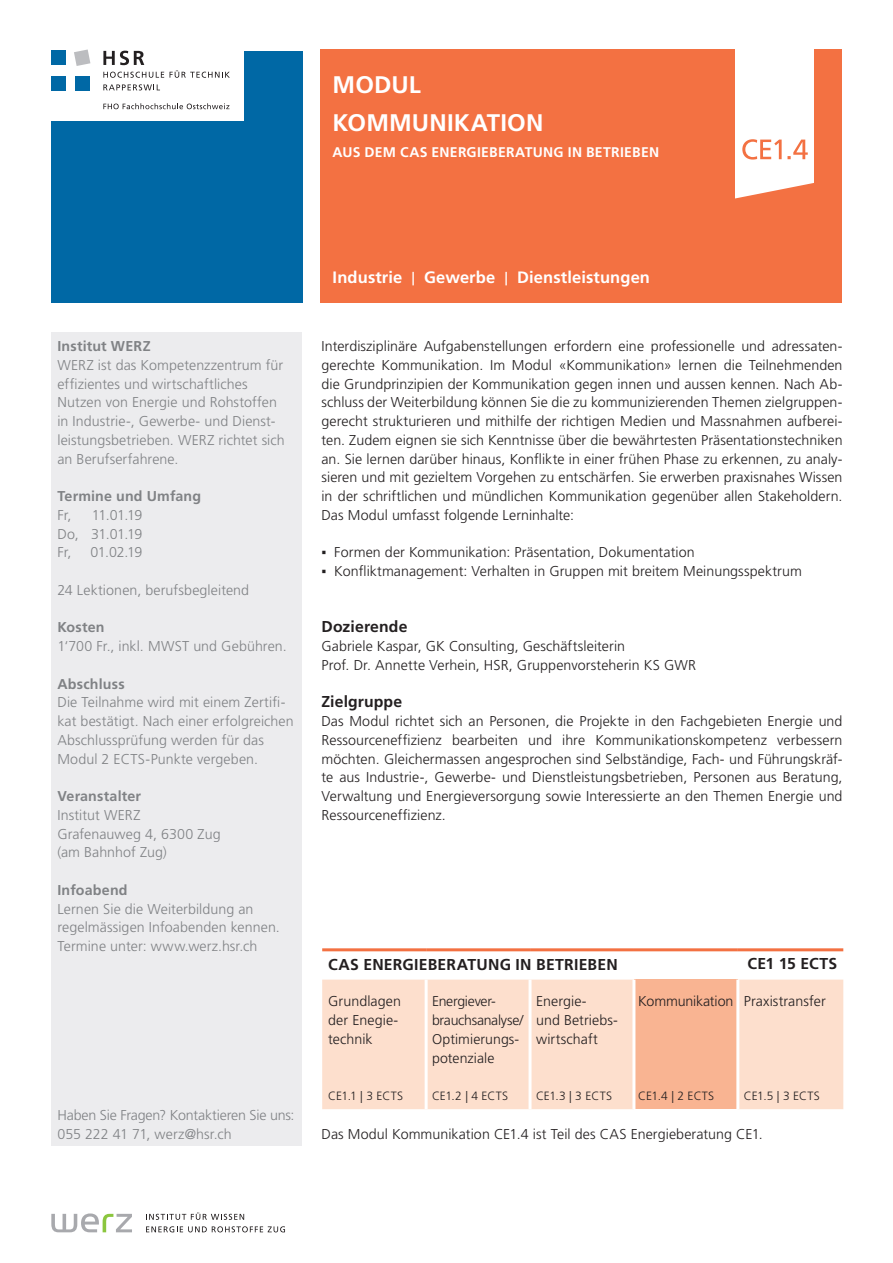
<style>
.page{position:relative;width:893px;height:1263px;background:#fff}
.page>*{position:absolute;margin:0;border:0;box-sizing:border-box;transform-origin:0 0}
.t1{font:700 24px/37.5px "Frutiger LT Pro";letter-spacing:.005em;color:#fff}
.t2{font:700 16.5px "Frutiger LT Pro";letter-spacing:.005em;color:#fff}
.t3{font:700 15.75px "Frutiger";letter-spacing:.015em;color:#231f20}
.t4{font:700 15.75px "Frutiger LT Pro";letter-spacing:.01em;color:#231f20}
.t5{font:300 14.25px/18.8px "Frutiger";letter-spacing:.005em;color:#231f20}
.t6{font:300 14.25px/18.8px "Frutiger";letter-spacing:.005em;color:#808285}
.t7{font:700 14.25px "Frutiger LT Pro";letter-spacing:.01em;color:#808285}
.t8{font:300 14.25px/18.8px "Frutiger";letter-spacing:-.015em;color:#808285}
.t9{font:300 14.25px "Frutiger";letter-spacing:-.015em;color:#231f20}
.t10{font:300 14.1px/18.8px "Frutiger";letter-spacing:-.01em;color:#231f20}
.t11{font:700 13.95px "Frutiger LT Pro";letter-spacing:.02em;color:#fff}
.t12{font:300 12px "Frutiger";letter-spacing:.005em;color:#231f20}
.s1{font-size:13.5px}
.s2{font-family:"Calibri";font-weight:400}
</style>
<div class="page">
<div style="left:321px;top:49px;width:521px;height:254px;background:#f37142"></div>
<div style="left:51px;top:51px;width:251px;height:251px;background:#0068a5"></div>
<div style="left:13px;top:40px;width:230px;height:80px;background:#fff"></div>
<div style="left:51px;top:51px;width:14px;height:14px;background:#0068a5"></div>
<div style="left:51px;top:76px;width:14px;height:14px;background:#0068a5"></div>
<div style="left:75px;top:76px;width:14px;height:14px;background:#0068a5"></div>
<svg style="left:74px;top:50px;width:16px;height:16px"></svg>
<svg style="left:103px;top:103px;width:126px;height:6px"></svg>
<svg style="left:103px;top:51px;width:41px;height:14px"></svg>
<svg style="left:103px;top:72px;width:61px;height:6px"></svg>
<svg style="left:170px;top:70px;width:60px;height:8px"></svg>
<svg style="left:103px;top:84px;width:57px;height:6px"></svg>
<svg style="left:146px;top:1212px;width:98px;height:8px"></svg>
<svg style="left:146px;top:1226px;width:139px;height:6px"></svg>
<svg style="left:51px;top:1213px;width:81px;height:19px"></svg>
<div style="left:51px;top:332px;width:251px;height:814px;background:#ececee"></div>
<div style="left:322px;top:979px;width:521px;height:130px;background:#fddfcd"></div>
<div style="left:634px;top:979px;width:104px;height:130px;background:#f9b492"></div>
<hr style="left:425px;top:979px;width:3px;height:130px;background:#fff">
<hr style="left:529px;top:979px;width:3px;height:130px;background:#fff">
<hr style="left:632px;top:979px;width:3px;height:130px;background:#fff">
<hr style="left:736px;top:979px;width:3px;height:130px;background:#fff">
<hr style="left:322px;top:948px;width:104px;height:3px;background:#f37142">
<hr style="left:426px;top:948px;width:104px;height:3px;background:#f37142">
<hr style="left:530px;top:948px;width:104px;height:3px;background:#f37142">
<hr style="left:634px;top:948px;width:104px;height:3px;background:#f37142">
<hr style="left:738px;top:948px;width:105px;height:3px;background:#f37142">
<svg style="left:735px;top:49px;width:79px;height:150px;background:#fdf2ed"></svg>
<h1 class="t1" style="left:333px;top:66px;width:212px">MODUL<br>KOMMUNIKATION</h1>
<p class="t11" style="left:333px;top:144px;width:328px">AUS DEM CAS ENERGIEBERATUNG IN BETRIEBEN</p>
<p class="t7" style="left:57px;top:338px;width:95px">Institut WERZ</p>
<p class="t6" style="left:57px;top:356px;width:229px">WERZ ist das Kompetenzzentrum für effizientes und wirtschaftliches Nutzen von Energie und Rohstoffen in Industrie-, Gewerbe- und Dienst&shy;leistungsbetrieben. WERZ richtet sich an Berufserfahrene.</p>
<p class="t7" style="left:57px;top:488px;width:145px">Termine und Umfang</p>
<p class="t6" style="left:57px;top:506px;width:16px">Fr,</p>
<p class="t6" style="left:57px;top:506px;width:87px;text-align:justify;text-indent:35px">11.01.19<br>Do, 31.01.19<br>Fr,</p>
<p class="t6" style="left:90px;top:543px;width:54px">01.02.19</p>
<p class="t6" style="left:57px;top:581px;width:193px">24 Lektionen, berufsbegleitend</p>
<p class="t7" style="left:57px;top:619px;width:49px">Kosten</p>
<p class="t6" style="left:57px;top:637px;width:231px">1‘700 Fr., inkl. MWST und Gebühren.</p>
<p class="t7" style="left:57px;top:675px;width:69px">Abschluss</p>
<p class="t6" style="left:57px;top:693px;width:238px">Die Teilnahme wird mit einem Zertifi&shy;kat bestätigt. Nach einer erfolgreichen Abschlussprüfung werden für das Modul 2 ECTS-Punkte vergeben.</p>
<p class="t7" style="left:57px;top:788px;width:85px">Veranstalter</p>
<p class="t6" style="left:57px;top:806px;width:165px">Institut WERZ<br>Grafenauweg 4, 6300 Zug (am Bahnhof Zug)</p>
<p class="t7" style="left:57px;top:882px;width:72px">Infoabend</p>
<p class="t6" style="left:57px;top:900px;width:224px">Lernen Sie die Weiterbildung an regelmässigen Infoabenden kennen.<br>Termine unter: www.werz.hsr.ch</p>
<p class="t8" style="left:57px;top:1106px;width:239px">Haben Sie Fragen? Kontaktieren Sie uns:<br>055 222 41 71, werz@hsr.ch</p>
<p class="t2" style="left:333px;top:268px;width:319px">Industrie <span class="s1">|</span> Gewerbe <span class="s1">|</span> Dienstleistungen</p>
<p class="t5" style="left:321px;top:337px;width:523px;text-align:justify">Interdisziplinäre Aufgabenstellungen erfordern eine professionelle und adressaten&shy;gerechte Kommunikation. Im Modul «Kommunikation» lernen die Teilnehmenden die Grundprinzipien der Kommunikation gegen innen und aussen kennen. Nach Ab&shy;schluss der Weiterbildung können Sie die zu kommunizierenden Themen zielgruppen&shy;gerecht strukturieren und mithilfe der richtigen Medien und Massnahmen aufberei&shy;ten. Zudem eignen sie sich Kenntnisse über die bewährtesten Präsentationstechniken an. Sie lernen darüber hinaus, Konflikte in einer frühen Phase zu erkennen, zu analy&shy;sieren und mit gezieltem Vorgehen zu entschärfen. Sie erwerben praxisnahes Wissen in der schriftlichen und mündlichen Kommunikation gegenüber allen Stakeholdern.<br>Das Modul umfasst folgende Lerninhalte:</p>
<p class="t5" style="left:321px;top:543px;width:375px"><span class="s2">▪</span> Formen der Kommunikation: Präsentation, Dokumentation</p>
<p class="t5" style="left:321px;top:562px;width:482px"><span class="s2">▪</span> Konfliktmanagement: Verhalten in Gruppen mit breitem Meinungsspektrum</p>
<p class="t4" style="left:321px;top:618px;width:88px">Dozierende</p>
<p class="t5" style="left:321px;top:637px;width:376px">Gabriele Kaspar, GK Consulting, Geschäftsleiterin<br>Prof. Dr. Annette Verhein, HSR, Gruppenvorsteherin KS GWR</p>
<p class="t4" style="left:321px;top:693px;width:82px">Zielgruppe</p>
<p class="t5" style="left:321px;top:712px;width:523px;text-align:justify">Das Modul richtet sich an Personen, die Projekte in den Fachgebieten Energie und Ressourceneffizienz bearbeiten und ihre Kommunikationskompetenz verbessern möchten. Gleichermassen angesprochen sind Selbständige, Fach- und Führungskräf&shy;te aus Industrie-, Gewerbe- und Dienstleistungsbetrieben, Personen aus Beratung, Verwaltung und Energieversorgung sowie Interessierte an den Themen Energie und Ressourceneffizienz.</p>
<p class="t3" style="left:328px;top:956px;width:291px">CAS ENERGIEBERATUNG IN BETRIEBEN</p>
<p class="t3" style="left:747px;top:954px;width:91px">CE1 15 ECTS</p>
<p class="t5" style="left:328px;top:992px;width:74px">Grundlagen der Enegie&shy;technik</p>
<p class="t5" style="left:744px;top:992px;width:83px">Praxistransfer</p>
<p class="t9" style="left:638px;top:993px;width:97px">Kommunikation</p>
<p class="t5" style="left:536px;top:992px;width:83px">Energie-<br>und Betriebs&shy;wirtschaft</p>
<p class="t10" style="left:432px;top:992px;width:93px">Energiever&shy;brauchsanalyse/<br>Optimierungs&shy;potenziale</p>
<p class="t12" style="left:432px;top:1089px;width:78px">CE1.2 | 4 ECTS</p>
<p class="t12" style="left:638px;top:1089px;width:78px">CE1.4 | 2 ECTS</p>
<p class="t12" style="left:744px;top:1089px;width:77px">CE1.5 | 3 ECTS</p>
<p class="t12" style="left:328px;top:1089px;width:76px">CE1.1 | 3 ECTS</p>
<p class="t12" style="left:536px;top:1089px;width:77px">CE1.3 | 3 ECTS</p>
<p class="t5" style="left:322px;top:1124px;width:443px">Das Modul Kommunikation CE1.4 ist Teil des CAS Energieberatung CE1.</p>
</div>
